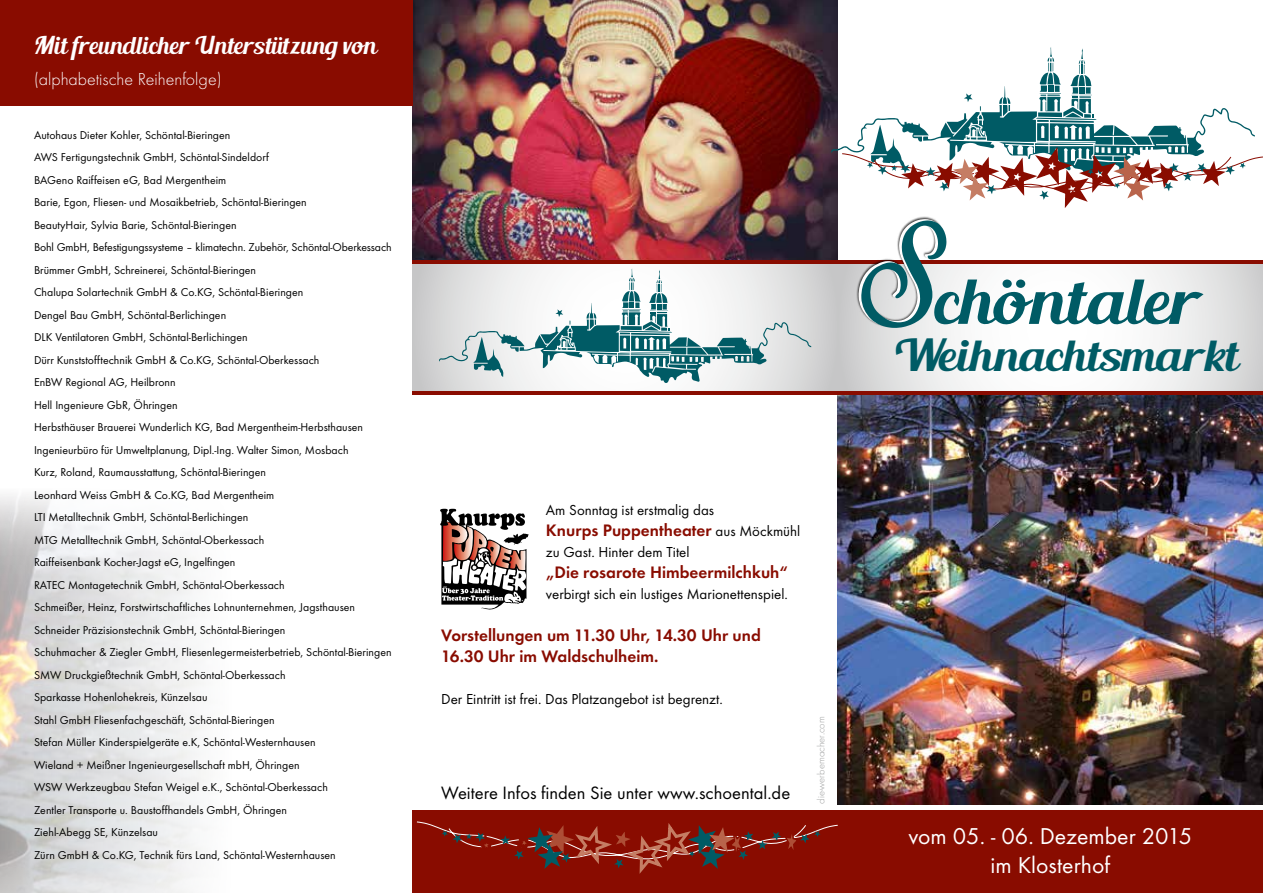
<style>
.page{position:relative;width:1263px;height:893px;background:#fff}
.page>*{position:absolute;margin:0;border:0;box-sizing:border-box;transform-origin:0 0}
.t1{font:63.45px "Blenda Script";color:#005b65;scale:1.1 1}
.t2{font:43.5px "Blenda Script";color:#005b65;scale:1.1 1}
.t3{font:24.15px "Blenda Script";color:#fff}
.t4{font:23.85px/28.5px "Futura T";color:#fff;text-align:center}
.t5{font:18.6px "Futura T";color:#000}
.t6{font:300 18px "Futura T";color:#fff}
.t7{font:600 17.25px/21px "Futura T";color:#890c00}
.t8{font:15px "Futura T";color:#000}
.t9{font:11.85px/22.5px "Futura T";color:#000}
.t10{font:300 10.5px "Futura T";color:#9c9d9d}
.s1{font-weight:400;font-size:15px;color:#000}
</style>
<div class="page">
<img style="left:412px;top:0;width:426px;height:260px">
<img style="left:0;top:495px;width:204px;height:398px">
<img style="left:838px;top:394px;width:425px;height:411px">
<div style="left:0;top:0;width:412px;height:103px;background:#890c00"></div>
<div style="left:0;top:101px;width:412px;height:5px;background:#890c00"></div>
<div style="left:412px;top:810px;width:851px;height:83px;background:#890c00"></div>
<svg style="left:838px;top:328px;width:425px;height:63px"></svg>
<svg style="left:412px;top:264px;width:426px;height:127px"></svg>
<hr style="left:412px;top:260px;width:851px;height:4px;background:#890c00">
<hr style="left:412px;top:391px;width:851px;height:3px;background:#890c00">
<svg style="left:439px;top:268px;width:372px;height:115px"></svg>
<svg style="left:416px;top:821px;width:422px;height:53px"></svg>
<svg style="left:831px;top:47px;width:432px;height:281px"></svg>
<svg style="left:440px;top:509px;width:89px;height:101px"></svg>
<h3 class="t3" style="left:34px;top:30px;width:344px">Mit freundlicher Unterstützung von</h3>
<h3 class="t6" style="left:34px;top:68px;width:189px">(alphabetische Reihenfolge)</h3>
<p class="t9" style="left:34px;top:123px;width:359px">Autohaus Dieter Kohler, Schöntal-Bieringen<br>AWS Fertigungstechnik GmbH, Schöntal-Sindeldorf<br>BAGeno Raiffeisen eG, Bad Mergentheim<br>Barie, Egon, Fliesen- und Mosaikbetrieb, Schöntal-Bieringen<br>BeautyHair, Sylvia Barie, Schöntal-Bieringen<br>Bohl GmbH, Befestigungssysteme – klimatechn. Zubehör, Schöntal-Oberkessach Brümmer GmbH, Schreinerei, Schöntal-Bieringen<br>Chalupa Solartechnik GmbH &amp; Co.KG, Schöntal-Bieringen<br>Dengel Bau GmbH, Schöntal-Berlichingen<br>DLK Ventilatoren GmbH, Schöntal-Berlichingen<br>Dürr Kunststofftechnik GmbH &amp; Co.KG, Schöntal-Oberkessach<br>EnBW Regional AG, Heilbronn<br>Hell Ingenieure GbR, Öhringen<br>Herbsthäuser Brauerei Wunderlich KG, Bad Mergentheim-Herbsthausen Ingenieurbüro für Umweltplanung, Dipl.-Ing. Walter Simon, Mosbach<br>Kurz, Roland, Raumausstattung, Schöntal-Bieringen<br>Leonhard Weiss GmbH &amp; Co.KG, Bad Mergentheim<br>LTI Metalltechnik GmbH, Schöntal-Berlichingen<br>MTG Metalltechnik GmbH, Schöntal-Oberkessach<br>Raiffeisenbank Kocher-Jagst eG, Ingelfingen<br>RATEC Montagetechnik GmbH, Schöntal-Oberkessach<br>Schmeißer, Heinz, Forstwirtschaftliches Lohnunternehmen, Jagsthausen Schneider Präzisionstechnik GmbH, Schöntal-Bieringen<br>Schuhmacher &amp; Ziegler GmbH, Fliesenlegermeisterbetrieb, Schöntal-Bieringen SMW Druckgießtechnik GmbH, Schöntal-Oberkessach<br>Sparkasse Hohenlohekreis, Künzelsau<br>Stahl GmbH Fliesenfachgeschäft, Schöntal-Bieringen<br>Stefan Müller Kinderspielgeräte e.K, Schöntal-Westernhausen<br>Wieland + Meißner Ingenieurgesellschaft mbH, Öhringen<br>WSW Werkzeugbau Stefan Weigel e.K., Schöntal-Oberkessach<br>Zentler Transporte u. Baustoffhandels GmbH, Öhringen<br>Ziehl-Abegg SE, Künzelsau<br>Zürn GmbH &amp; Co.KG, Technik fürs Land, Schöntal-Westernhausen</p>
<p class="t8" style="left:546px;top:501px;width:170px">Am Sonntag ist erstmalig das</p>
<h3 class="t7" style="left:546px;top:519px;width:256px">Knurps Puppentheater <span class="s1">aus Möckmühl</span></h3>
<p class="t8" style="left:546px;top:543px;width:145px">zu Gast. Hinter dem Titel</p>
<h3 class="t7" style="left:546px;top:561px;width:243px">„Die rosarote Himbeermilchkuh“</h3>
<p class="t8" style="left:546px;top:585px;width:243px">verbirgt sich ein lustiges Marionettenspiel.</p>
<h3 class="t7" style="left:441px;top:624px;width:321px">Vorstellungen um 11.30 Uhr, 14.30 Uhr und<br>16.30 Uhr im Waldschulheim.</h3>
<p class="t8" style="left:441px;top:690px;width:283px">Der Eintritt ist frei. Das Platzangebot ist begrenzt.</p>
<h3 class="t5" style="left:441px;top:782px;width:351px">Weitere Infos finden Sie unter www.schoental.de</h3>
<p class="t10" style="left:815px;top:804px;width:89px;rotate:-90deg">die-werbemacher.com</p>
<h1 class="t1" style="left:933px;top:260px;width:243px">chöntaler</h1>
<h2 class="t2" style="left:891px;top:327px;width:316px">Weihnachtsmarkt</h2>
<h3 class="t4" style="left:908px;top:822px;width:285px">vom 05. - 06. Dezember 2015 im Klosterhof</h3>
</div>
